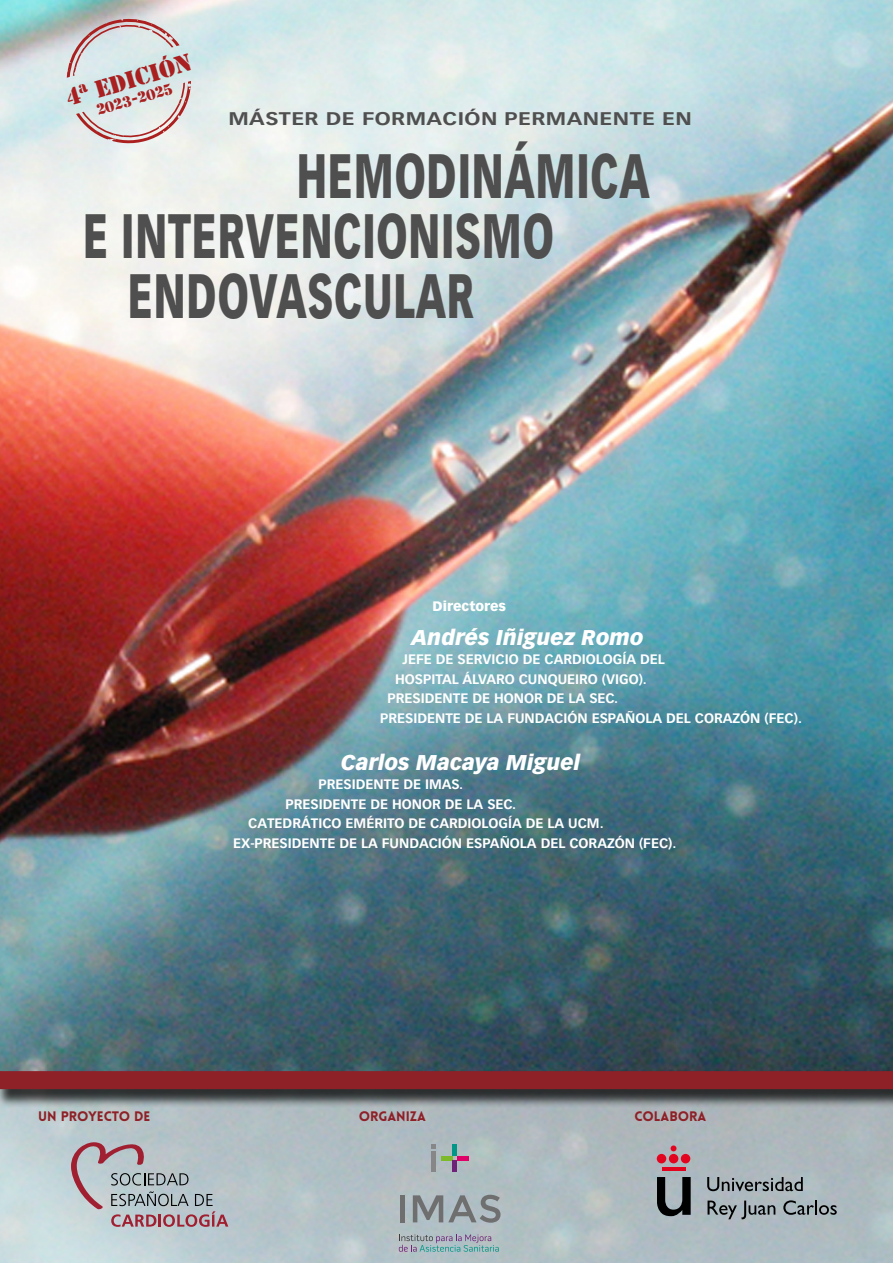
<style>
.page{position:relative;width:893px;height:1263px;background:#fff}
.page>*{position:absolute;margin:0;border:0;box-sizing:border-box;transform-origin:0 0}
.t1{font:900 61.5px "Vectora LT Pro";letter-spacing:.02em;color:#504f4f;scale:.65 1}
.t2{font:22.65px "Stencil Std";color:#aa1f1f}
.t3{font:italic 900 21px "Vectora LT Pro";color:#fff}
.t4{font:700 18px "Vectora LT Pro";letter-spacing:.02em;color:#504f4f;scale:1.2 1}
.t5{font:14.25px "Stencil Std";color:#aa1f1f}
.t6{font:700 13.5px "Vectora LT Pro";color:#fff}
.t7{font:900 13.5px "Lovelo";color:#8e2027}
.t8{font:900 13.5px "Vectora LT Pro";color:#fff}
</style>
<div class="page">
<img style="left:0;top:0;width:893px;height:1071px">
<img style="left:0;top:1107px;width:893px;height:156px">
<div style="left:0;top:1073px;width:893px;height:34px;background:#000;opacity:.75"></div>
<div style="left:0;top:1071px;width:893px;height:18px;background:#8e2027"></div>
<svg style="left:399px;top:1234px;width:100px;height:18px;background:#9bacb5"></svg>
<hr style="left:400px;top:1195px;width:4px;height:27px;background:#706f6f">
<svg style="left:413px;top:1195px;width:87px;height:28px;background:#959ca0"></svg>
<div style="left:431px;top:1152px;width:5px;height:20px;background:#878787"></div>
<svg style="left:431px;top:1144px;width:5px;height:5px"></svg>
<div style="left:441px;top:1155px;width:11px;height:5px;background:#7db928"></div>
<div style="left:452px;top:1144px;width:5px;height:11px;background:#009789"></div>
<div style="left:457px;top:1155px;width:12px;height:5px;background:#e00068"></div>
<div style="left:452px;top:1160px;width:5px;height:12px;background:#6f2378"></div>
<svg style="left:71px;top:1140px;width:157px;height:87px;background:#afaeb3"></svg>
<hr style="left:662px;top:1167px;width:23px;height:4px;background:#e30520">
<div style="left:669px;top:1154px;width:9px;height:9px;background:#e30520;border-radius:50%"></div>
<div style="left:657px;top:1154px;width:9px;height:9px;background:#e30520;border-radius:50%"></div>
<div style="left:681px;top:1154px;width:9px;height:9px;background:#e30520;border-radius:50%"></div>
<svg style="left:671px;top:1145px;width:5px;height:6px"></svg>
<svg style="left:657px;top:1177px;width:34px;height:39px"></svg>
<svg style="left:707px;top:1200px;width:68px;height:19px"></svg>
<svg style="left:783px;top:1200px;width:54px;height:15px"></svg>
<svg style="left:707px;top:1177px;width:96px;height:14px"></svg>
<svg style="left:67px;top:19px;width:124px;height:124px;background:#d5d5d6"></svg>
<h2 class="t2" style="left:62px;top:84px;width:131px;rotate:-16deg">4ª edición</h2>
<p class="t5" style="left:94px;top:101px;width:80px;rotate:-16deg">2023-2025</p>
<h3 class="t4" style="left:228px;top:107px;width:388px">MÁSTER DE FORMACIÓN PERMANENTE EN</h3>
<h1 class="t1" style="left:297px;top:138px;width:545px">HEMODINÁMICA</h1>
<h1 class="t1" style="left:83px;top:198px;width:726px">E INTERVENCIONISMO</h1>
<h1 class="t1" style="left:128px;top:258px;width:534px">ENDOVASCULAR</h1>
<p class="t8" style="left:433px;top:597px;width:75px">Directores</p>
<h3 class="t3" style="left:412px;top:625px;width:234px">Andrés Iñiguez Romo</h3>
<p class="t6" style="left:403px;top:651px;width:264px">JEFE DE SERVICIO DE CARDIOLOGÍA DEL</p>
<p class="t6" style="left:395px;top:671px;width:253px">HOSPITAL ÁLVARO CUNQUEIRO (VIGO).</p>
<p class="t6" style="left:388px;top:690px;width:232px">PRESIDENTE DE HONOR DE LA SEC.</p>
<p class="t6" style="left:380px;top:710px;width:423px">PRESIDENTE DE LA FUNDACIÓN ESPAÑOLA DEL CORAZÓN (FEC).</p>
<h3 class="t3" style="left:341px;top:749px;width:241px">Carlos Macaya Miguel</h3>
<p class="t6" style="left:319px;top:776px;width:146px">PRESIDENTE DE IMAS.</p>
<p class="t6" style="left:286px;top:796px;width:232px">PRESIDENTE DE HONOR DE LA SEC.</p>
<p class="t6" style="left:248px;top:815px;width:357px">CATEDRÁTICO EMÉRITO DE CARDIOLOGÍA DE LA UCM.</p>
<p class="t6" style="left:233px;top:835px;width:445px">EX-PRESIDENTE DE LA FUNDACIÓN ESPAÑOLA DEL CORAZÓN (FEC).</p>
<p class="t7" style="left:38px;top:1108px;width:114px">UN PROYECTO DE</p>
<p class="t7" style="left:359px;top:1108px;width:69px">ORGANIZA</p>
<p class="t7" style="left:634px;top:1108px;width:73px">COLABORA</p>
</div>
